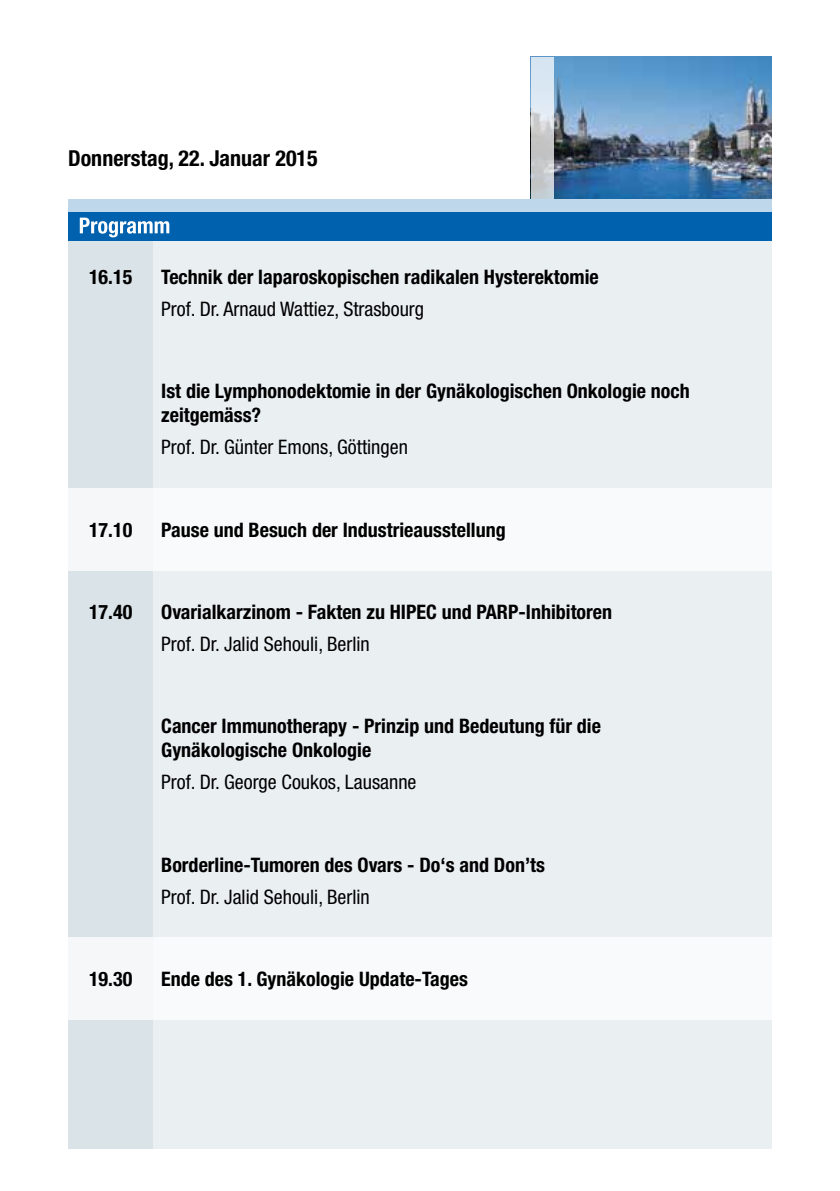
<style>
.page{position:relative;width:840px;height:1191px;background:#fff}
.page>*{position:absolute;margin:0;border:0;box-sizing:border-box;transform-origin:0 0}
.t1{font:700 condensed 22px "Helvetica Neue LT Std";color:#000}
.t2{font:700 condensed 22px "Helvetica Neue LT Std";color:#fff}
.t3{font:700 condensed 20px/24px "Helvetica Neue LT Std";color:#000}
.t4{font:condensed 20px "Helvetica Neue LT Std";color:#000}
</style>
<div class="page">
<div style="left:68px;top:199px;width:703px;height:43px;background:#0061af"></div>
<img style="left:553px;top:57px;width:218px;height:141px">
<svg style="left:530px;top:57px;width:23px;height:141px;background:#c9d1d8"></svg>
<div style="left:68px;top:199px;width:703px;height:12px;background:#bfd7ea"></div>
<div style="left:68px;top:241px;width:85px;height:907px;background:#dae3e8"></div>
<div style="left:153px;top:241px;width:618px;height:907px;background:#eaeff2"></div>
<div style="left:0;top:937px;width:839px;height:83px;background:#fff"></div>
<div style="left:0;top:489px;width:839px;height:82px;background:#fff"></div>
<p class="t1" style="left:68px;top:145px;width:251px">Donnerstag, 22. Januar 2015</p>
<p class="t2" style="left:79px;top:212px;width:93px">Programm</p>
<p class="t3" style="left:89px;top:265px;width:45px">16.15</p>
<p class="t3" style="left:161px;top:265px;width:439px">Technik der laparoskopischen radikalen Hysterektomie</p>
<p class="t4" style="left:161px;top:297px;width:264px">Prof. Dr. Arnaud Wattiez, Strasbourg</p>
<p class="t3" style="left:161px;top:379px;width:529px">Ist die Lymphonodektomie in der Gynäkologischen Onkologie noch zeitgemäss?</p>
<p class="t4" style="left:161px;top:436px;width:248px">Prof. Dr. Günter Emons, Göttingen</p>
<p class="t3" style="left:89px;top:517px;width:45px">17.10</p>
<p class="t3" style="left:161px;top:517px;width:346px">Pause und Besuch der Industrieausstellung</p>
<p class="t3" style="left:89px;top:599px;width:45px">17.40</p>
<p class="t3" style="left:161px;top:599px;width:452px">Ovarialkarzinom - Fakten zu HIPEC und PARP-Inhibitoren</p>
<p class="t4" style="left:161px;top:632px;width:210px">Prof. Dr. Jalid Sehouli, Berlin</p>
<p class="t3" style="left:161px;top:714px;width:441px">Cancer Immunotherapy - Prinzip und Bedeutung für die<br>Gynäkologische Onkologie</p>
<p class="t4" style="left:161px;top:771px;width:256px">Prof. Dr. George Coukos, Lausanne</p>
<p class="t3" style="left:161px;top:852px;width:385px">Borderline-Tumoren des Ovars - Do‘s and Don’ts</p>
<p class="t4" style="left:161px;top:885px;width:210px">Prof. Dr. Jalid Sehouli, Berlin</p>
<p class="t3" style="left:89px;top:966px;width:45px">19.30</p>
<p class="t3" style="left:161px;top:966px;width:308px">Ende des 1. Gynäkologie Update-Tages</p>
</div>
